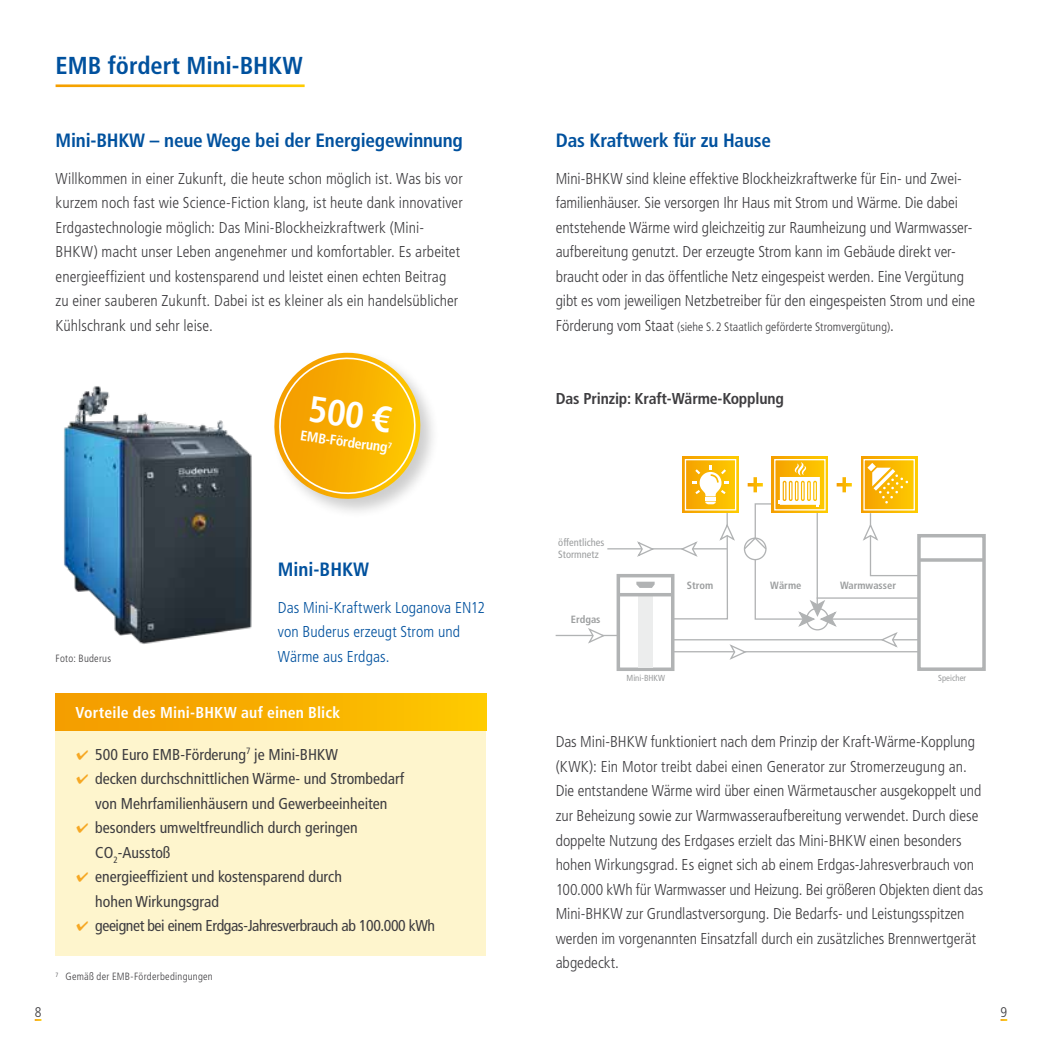
<style>
.page{position:relative;width:1042px;height:1042px;background:#fff}
.page>*{position:absolute;margin:0;border:0;box-sizing:border-box;transform-origin:0 0}
.t1{font:700 condensed 36.57px "Frutiger LT";color:#fff}
.t2{font:700 condensed 24.5px "Frutiger LT";color:#00519e}
.t3{font:700 condensed 19.25px "Frutiger LT";letter-spacing:-.01em;color:#00519e}
.t4{font:300 condensed 15.75px/24.5px "Frutiger LT";color:#3e3d40}
.t5{font:condensed 15.75px "Frutiger LT";color:#3e3d40}
.t6{font:300 condensed 15.75px/24.5px "Frutiger LT";letter-spacing:.005em;color:#00519e}
.t7{font:condensed 15.75px "Frutiger LT";letter-spacing:-.025em;color:#3e3d40}
.t8{font:700 condensed 15.75px "Frutiger LT";letter-spacing:.01em;color:#fff}
.t9{font:700 condensed 15.75px "Frutiger LT";letter-spacing:-.01em;color:#3e3d40}
.t10{font:700 condensed 14px "Frutiger LT";color:#fff}
.t11{font:300 condensed 14px "Frutiger LT";color:#3e3d40}
.t12{font:300 condensed 12.25px "Frutiger LT";letter-spacing:.005em;color:#3e3d40}
.t13{font:300 condensed 10.5px "Frutiger LT";letter-spacing:.025em;color:#3e3d40}
.t14{font:700 condensed 10.5px "Frutiger LT";color:#9c9e9f}
.t15{font:condensed 10.5px/12.6px "Frutiger LT";color:#9c9e9f}
.t16{font:condensed 8.75px "Frutiger LT";color:#9c9e9f}
.s1{color:#f6a824}
.s2{font-size:15.75px}
</style>
<div class="page">
<svg style="left:1000px;top:1019px;width:7px;height:2px"></svg>
<svg style="left:35px;top:1019px;width:6px;height:2px"></svg>
<div style="left:56px;top:698px;width:430px;height:258px;background:#fef5cd"></div>
<div style="left:56px;top:693px;width:430px;height:37px;background:linear-gradient(to right,#f39800,#fdc800)"></div>
<img style="left:64px;top:386px;width:188px;height:258px">
<div style="left:271px;top:349px;width:169px;height:170px;background:#000;opacity:.2"></div>
<svg style="left:271px;top:352px;width:154px;height:152px"></svg>
<hr style="left:607px;top:548px;width:120px;height:1px;background:#b1b3b4">
<hr style="left:555px;top:635px;width:70px;height:1px;background:#b1b3b4">
<hr style="left:673px;top:639px;width:245px;height:1px;background:#b1b3b4">
<hr style="left:672px;top:651px;width:247px;height:1px;background:#b1b3b4">
<hr style="left:816px;top:597px;width:102px;height:2px;background:#b1b3b4">
<hr style="left:821px;top:618px;width:97px;height:2px;background:#b1b3b4">
<svg style="left:772px;top:457px;width:56px;height:5px"></svg>
<div style="left:774px;top:459px;width:51px;height:51px;border:1px solid #fff"></div>
<svg style="left:682px;top:457px;width:56px;height:56px"></svg>
<div style="left:685px;top:459px;width:51px;height:51px;border:1px solid #fff"></div>
<svg style="left:692px;top:465px;width:37px;height:39px"></svg>
<div style="left:861px;top:457px;width:56px;height:56px;background:linear-gradient(to right,#f49f00,#fecb00)"></div>
<div style="left:863px;top:459px;width:52px;height:51px;border:1px solid #fff"></div>
<svg style="left:867px;top:463px;width:41px;height:41px;background:#fac537"></svg>
<svg style="left:635px;top:541px;width:21px;height:16px"></svg>
<svg style="left:671px;top:511px;width:64px;height:109px"></svg>
<svg style="left:861px;top:512px;width:57px;height:65px"></svg>
<div style="left:806px;top:608px;width:23px;height:22px;border:1px solid #b1b3b4;border-radius:50%"></div>
<svg style="left:728px;top:644px;width:20px;height:16px"></svg>
<svg style="left:879px;top:632px;width:20px;height:16px"></svg>
<svg style="left:586px;top:628px;width:20px;height:16px"></svg>
<div style="left:917px;top:534px;width:69px;height:137px;border:4px solid #b1b3b4"></div>
<svg style="left:919px;top:558px;width:65px;height:4px"></svg>
<div style="left:618px;top:576px;width:55px;height:93px;background:#fff"></div>
<div style="left:616px;top:574px;width:58px;height:97px;border:4px solid #b1b3b4"></div>
<svg style="left:636px;top:582px;width:18px;height:6px"></svg>
<div style="left:638px;top:596px;width:15px;height:71px;background:#eceded"></div>
<svg style="left:743px;top:462px;width:109px;height:166px"></svg>
<hr style="left:618px;top:593px;width:54px;height:3px;background:#b1b3b4">
<h2 class="t2" style="left:56px;top:50px;width:249px">EMB fördert Mini-BHKW</h2>
<p class="t3" style="left:56px;top:129px;width:409px">Mini-BHKW – neue Wege bei der Energiegewinnung</p>
<p class="t4" style="left:56px;top:166px;width:409px">Willkommen in einer Zukunft, die heute schon möglich ist. Was bis vor kurzem noch fast wie Science-Fiction klang, ist heute dank innovativer Erdgastechnologie möglich: Das Mini-Blockheizkraftwerk (Mini-BHKW) macht unser Leben angenehmer und komfortabler. Es arbeitet energieeffizient und kostensparend und leistet einen echten Beitrag zu einer sauberen Zukunft. Dabei ist es kleiner als ein handelsüblicher Kühlschrank und sehr leise.</p>
<p class="t13" style="left:56px;top:652px;width:57px">Foto: Buderus</p>
<h1 class="t1" style="left:312px;top:387px;width:84px;rotate:8deg">500 €</h1>
<p class="t10" style="left:302px;top:427px;width:93px;rotate:8deg">EMB-Förderung<sup>7</sup></p>
<p class="t3" style="left:278px;top:558px;width:93px">Mini-BHKW</p>
<p class="t6" style="left:278px;top:595px;width:209px">Das Mini-Kraftwerk Loganova EN12 von Buderus erzeugt Strom und<br>Wärme aus Erdgas.</p>
<p class="t8" style="left:75px;top:703px;width:266px">Vorteile des Mini-BHKW auf einen Blick</p>
<p class="t5" style="left:75px;top:745px;width:264px"><span class="s1">◊</span> 500 Euro EMB-Förderung<sup>7</sup> je Mini-BHKW</p>
<p class="t5" style="left:75px;top:769px;width:330px"><span class="s1">◊</span> decken durchschnittlichen Wärme- und Strombedarf</p>
<p class="t5" style="left:95px;top:794px;width:294px">von Mehrfamilienhäusern und Gewerbeeinheiten</p>
<p class="t5" style="left:75px;top:818px;width:284px"><span class="s1">◊</span> besonders umweltfreundlich durch geringen</p>
<p class="t5" style="left:95px;top:843px;width:77px">CO<sub>2</sub>-Ausstoß</p>
<p class="t5" style="left:75px;top:867px;width:268px"><span class="s1">◊</span> energieeffizient und kostensparend durch</p>
<p class="t5" style="left:95px;top:892px;width:125px">hohen Wirkungsgrad</p>
<p class="t7" style="left:75px;top:916px;width:361px"><span class="s1">◊</span> geeignet bei einem Erdgas-Jahresverbrauch ab 100.000 kWh</p>
<p class="t13" style="left:56px;top:970px;width:159px"><sup>7</sup> Gemäß der EMB-Förderbedingungen</p>
<p class="t3" style="left:556px;top:129px;width:217px">Das Kraftwerk für zu Hause</p>
<p class="t4" style="left:556px;top:166px;width:421px">Mini-BHKW sind kleine effektive Blockheizkraftwerke für Ein- und Zwei&shy;familienhäuser. Sie versorgen Ihr Haus mit Strom und Wärme. Die dabei entstehende Wärme wird gleichzeitig zur Raumheizung und Warmwasser&shy;aufbereitung genutzt. Der erzeugte Strom kann im Gebäude direkt ver&shy;braucht oder in das öffentliche Netz eingespeist werden. Eine Vergütung gibt es vom jeweiligen Netzbetreiber für den eingespeisten Strom und eine</p>
<p class="t12" style="left:556px;top:320px;width:340px"><span class="s2">Förderung vom Staat</span> (siehe S.2 Staatlich geförderte Stromvergütung)<span class="s2">.</span></p>
<p class="t9" style="left:556px;top:389px;width:230px">Das Prinzip: Kraft-Wärme-Kopplung</p>
<p class="t15" style="left:558px;top:536px;width:48px">öffentliches<br>Stormnetz</p>
<p class="t14" style="left:571px;top:613px;width:31px">Erdgas</p>
<p class="t14" style="left:687px;top:579px;width:28px">Strom</p>
<p class="t14" style="left:770px;top:579px;width:33px">Wärme</p>
<p class="t14" style="left:840px;top:579px;width:57px">Warmwasser</p>
<p class="t16" style="left:626px;top:673px;width:40px">Mini-BHKW</p>
<p class="t16" style="left:938px;top:673px;width:30px">Speicher</p>
<p class="t4" style="left:556px;top:730px;width:429px">Das Mini-BHKW funktioniert nach dem Prinzip der Kraft-Wärme-Kopplung (KWK): Ein Motor treibt dabei einen Generator zur Stromerzeugung an.<br>Die entstandene Wärme wird über einen Wärmetauscher ausgekoppelt und zur Beheizung sowie zur Warmwasseraufbereitung verwendet. Durch diese doppelte Nutzung des Erdgases erzielt das Mini-BHKW einen besonders hohen Wirkungsgrad. Es eignet sich ab einem Erdgas-Jahresverbrauch von 100.000 kWh für Warmwasser und Heizung. Bei größeren Objekten dient das Mini-BHKW zur Grundlastversorgung. Die Bedarfs- und Leistungsspitzen werden im vorgenannten Einsatzfall durch ein zusätzliches Brennwertgerät abgedeckt.</p>
<p class="t11" style="left:35px;top:1004px;width:8px">8</p>
<p class="t11" style="left:1000px;top:1004px;width:8px">9</p>
</div>
